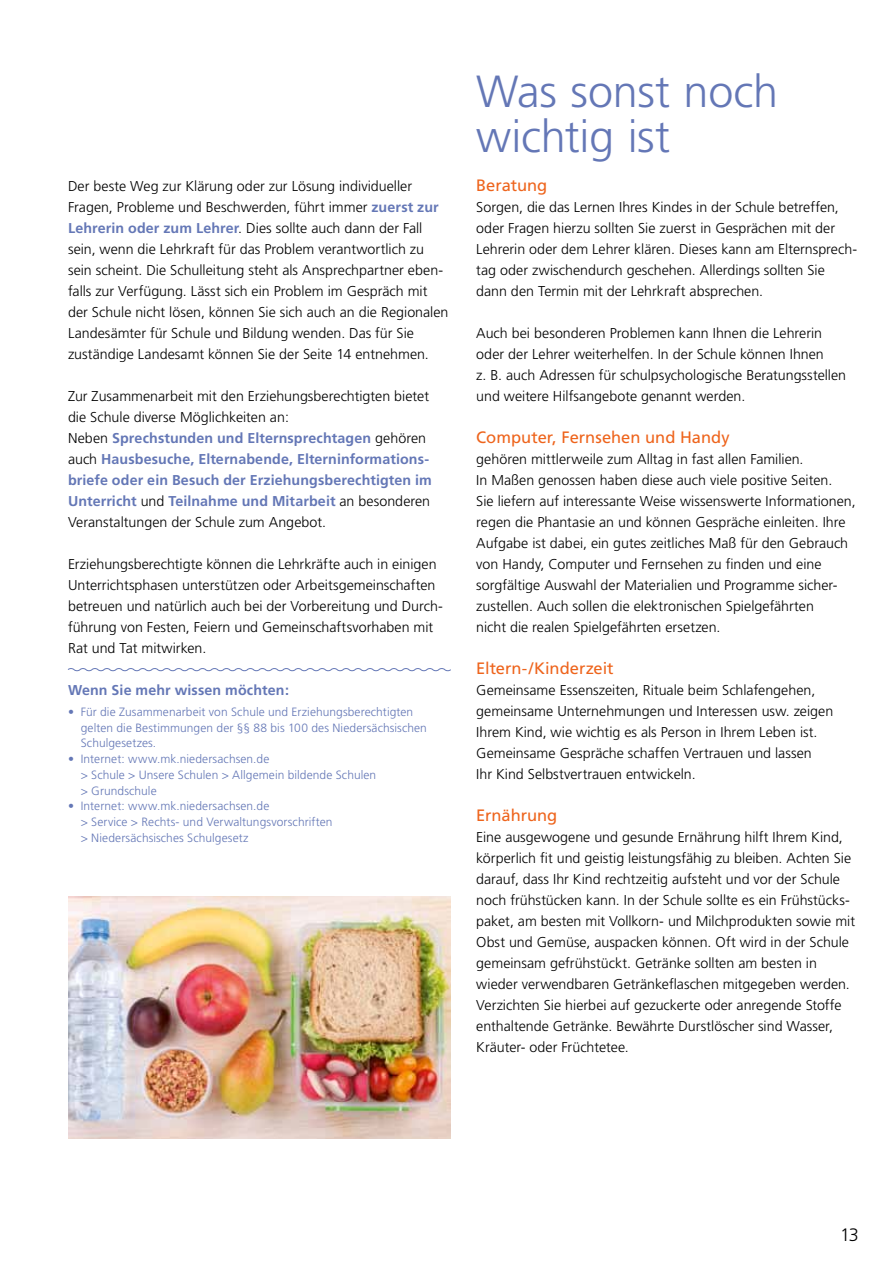
<style>
.page{position:relative;width:893px;height:1263px;background:#fff}
.page>*{position:absolute;margin:0;border:0;box-sizing:border-box;transform-origin:0 0}
.t1{font:300 45px/45px "Frutiger";letter-spacing:-.005em;color:#6477b6}
.t2{font:300 18px "Frutiger";color:#000}
.t3{font:16.5px "Frutiger";color:#ee641c}
.t4{font:300 14.25px/21px "Frutiger";color:#000}
.t5{font:700 14.25px/21px "Frutiger";letter-spacing:.01em;color:#6477b6}
.t6{font:300 12px/15.8px "Frutiger";letter-spacing:.005em;color:#6477b6}
.s1{font-weight:700;color:#6477b6}
.s2{font-weight:300;color:#000}
</style>
<div class="page">
<svg style="left:67px;top:668px;width:384px;height:4px"></svg>
<img style="left:68px;top:896px;width:383px;height:242px">
<p class="t4" style="left:68px;top:176px;width:382px">Der beste Weg zur Klärung oder zur Lösung individueller Fragen, Probleme und Beschwerden, führt immer <span class="s1">zuerst zur Lehrerin oder zum Lehrer</span>. Dies sollte auch dann der Fall sein, wenn die Lehrkraft für das Problem verantwortlich zu sein scheint. Die Schulleitung steht als Ansprechpartner eben&shy;falls zur Verfügung. Lässt sich ein Problem im Gespräch mit der Schule nicht lösen, können Sie sich auch an die Regionalen Landesämter für Schule und Bildung wenden. Das für Sie zuständige Landesamt können Sie der Seite 14 entnehmen.</p>
<p class="t5" style="left:68px;top:386px;width:365px"><span class="s2">Zur Zusammenarbeit mit den Erziehungsberechtigten bietet die Schule diverse Möglichkeiten an:<br>Neben</span> Sprechstunden und Elternsprechtagen <span class="s2">gehören auch</span> Hausbesuche, Elternabende, Elterninformations&shy;briefe oder ein Besuch der Erziehungsberechtigten im Unterricht <span class="s2">und</span> Teilnahme und Mitarbeit <span class="s2">an besonderen Veranstaltungen der Schule zum Angebot.</span></p>
<p class="t4" style="left:68px;top:554px;width:376px">Erziehungsberechtigte können die Lehrkräfte auch in einigen Unterrichtsphasen unterstützen oder Arbeitsgemeinschaften betreuen und natürlich auch bei der Vorbereitung und Durch&shy;führung von Festen, Feiern und Gemeinschaftsvorhaben mit Rat und Tat mitwirken.</p>
<p class="t5" style="left:68px;top:680px;width:223px">Wenn Sie mehr wissen möchten:</p>
<p class="t6" style="left:81px;top:704px;width:348px;text-indent:-13px">• Für die Zusammenarbeit von Schule und Erziehungsberechtigten gelten die Bestimmungen der §§ 88 bis 100 des Niedersächsischen<br>Schulgesetzes.</p>
<p class="t6" style="left:81px;top:751px;width:297px;text-indent:-13px">• Internet: www.mk.niedersachsen.de<br>&gt; Schule &gt; Unsere Schulen &gt; Allgemein bildende Schulen &gt; Grundschule</p>
<p class="t6" style="left:81px;top:799px;width:253px;text-indent:-13px">• Internet: www.mk.niedersachsen.de<br>&gt; Service &gt; Rechts- und Verwaltungsvorschriften &gt; Niedersächsisches Schulgesetz</p>
<h1 class="t1" style="left:476px;top:70px;width:303px">Was sonst noch wichtig ist</h1>
<p class="t3" style="left:476px;top:176px;width:73px">Beratung</p>
<p class="t4" style="left:476px;top:197px;width:383px">Sorgen, die das Lernen Ihres Kindes in der Schule betreffen, oder Fragen hierzu sollten Sie zuerst in Gesprächen mit der Lehrerin oder dem Lehrer klären. Dieses kann am Elternsprech&shy;tag oder zwischendurch geschehen. Allerdings sollten Sie dann den Termin mit der Lehrkraft absprechen.</p>
<p class="t4" style="left:476px;top:323px;width:371px">Auch bei besonderen Problemen kann Ihnen die Lehrerin oder der Lehrer weiterhelfen. In der Schule können Ihnen<br>z. B. auch Adressen für schulpsychologische Beratungsstellen und weitere Hilfsangebote genannt werden.</p>
<p class="t3" style="left:476px;top:428px;width:255px">Computer, Fernsehen und Handy</p>
<p class="t4" style="left:476px;top:449px;width:381px">gehören mittlerweile zum Alltag in fast allen Familien.<br>In Maßen genossen haben diese auch viele positive Seiten.<br>Sie liefern auf interessante Weise wissenswerte Informationen, regen die Phantasie an und können Gespräche einleiten. Ihre Aufgabe ist dabei, ein gutes zeitliches Maß für den Gebrauch von Handy, Computer und Fernsehen zu finden und eine sorgfältige Auswahl der Materialien und Programme sicher&shy;zustellen. Auch sollen die elektronischen Spielgefährten<br>nicht die realen Spielgefährten ersetzen.</p>
<p class="t3" style="left:476px;top:659px;width:139px">Eltern-/Kinderzeit</p>
<p class="t4" style="left:476px;top:680px;width:359px">Gemeinsame Essenszeiten, Rituale beim Schlafengehen, gemeinsame Unternehmungen und Interessen usw. zeigen Ihrem Kind, wie wichtig es als Person in Ihrem Leben ist.<br>Gemeinsame Gespräche schaffen Vertrauen und lassen<br>Ihr Kind Selbstvertrauen entwickeln.</p>
<p class="t3" style="left:476px;top:806px;width:83px">Ernährung</p>
<p class="t4" style="left:476px;top:827px;width:380px">Eine ausgewogene und gesunde Ernährung hilft Ihrem Kind, körperlich fit und geistig leistungsfähig zu bleiben. Achten Sie darauf, dass Ihr Kind rechtzeitig aufsteht und vor der Schule noch frühstücken kann. In der Schule sollte es ein Frühstücks&shy;paket, am besten mit Vollkorn- und Milchprodukten sowie mit Obst und Gemüse, auspacken können. Oft wird in der Schule gemeinsam gefrühstückt. Getränke sollten am besten in wieder verwendbaren Getränkeflaschen mitgegeben werden.<br>Verzichten Sie hierbei auf gezuckerte oder anregende Stoffe enthaltende Getränke. Bewährte Durstlöscher sind Wasser, Kräuter- oder Früchtetee.</p>
<p class="t2" style="left:840px;top:1225px;width:20px">13</p>
</div>
